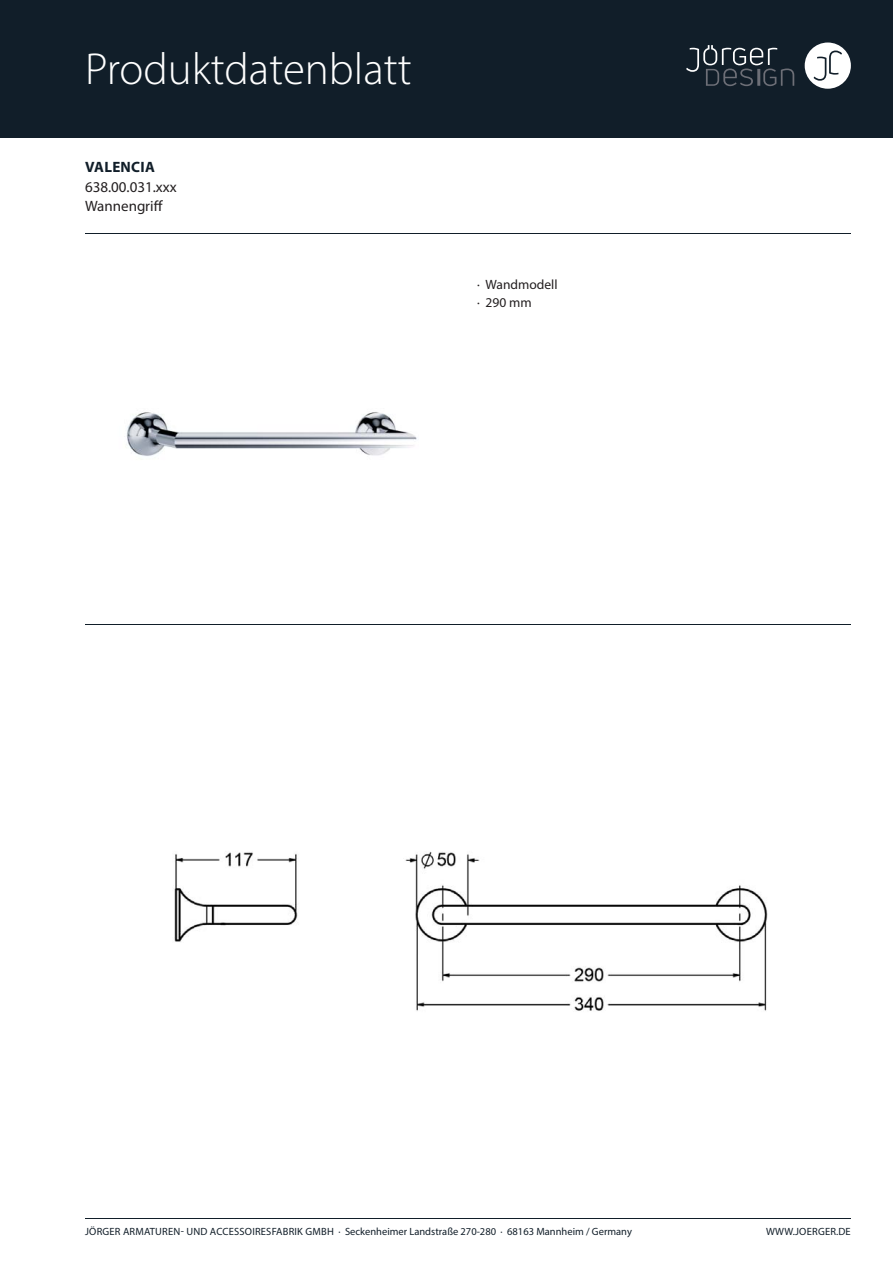
<style>
.page{position:relative;width:893px;height:1263px;background:#fff}
.page>*{position:absolute;margin:0;border:0;box-sizing:border-box;transform-origin:0 0}
.t1{font:300 45px "Myriad Pro";color:#fff}
.t2{font:15px "Myriad Pro";color:#231f20}
.t3{font:700 15px "Myriad Pro";letter-spacing:.02em;color:#111e29}
.t4{font:13.5px/18px "Myriad Pro";color:#231f20}
.t5{font:10.5px "Myriad Pro";letter-spacing:.005em;color:#111e29}
</style>
<div class="page">
<div style="left:0;top:0;width:893px;height:138px;background:#111e29"></div>
<div style="left:805px;top:43px;width:46px;height:46px;background:#fff;border-radius:50%"></div>
<svg style="left:814px;top:51px;width:28px;height:30px"></svg>
<svg style="left:686px;top:45px;width:108px;height:41px"></svg>
<hr style="left:85px;top:1218px;width:766px;height:1px;background:#111e29">
<hr style="left:85px;top:233px;width:766px;height:1px;background:#111e29">
<hr style="left:85px;top:624px;width:766px;height:1px;background:#111e29">
<img style="left:126px;top:412px;width:291px;height:44px">
<img style="left:174px;top:851px;width:594px;height:160px">
<h1 class="t1" style="left:85px;top:52px;width:328px">Produktdatenblatt</h1>
<h2 class="t3" style="left:85px;top:161px;width:71px">VALENCIA</h2>
<h2 class="t2" style="left:85px;top:200px;width:79px">Wannengriff</h2>
<h2 class="t2" style="left:85px;top:181px;width:93px">638.00.031.xxx</h2>
<p class="t4" style="left:477px;top:277px;width:82px">· Wandmodell · 290 mm</p>
<p class="t5" style="left:85px;top:1228px;width:548px">JÖRGER ARMATUREN- UND ACCESSOIRESFABRIK GMBH · Seckenheimer Landstraße 270-280 · 68163 Mannheim / Germany</p>
<p class="t5" style="left:766px;top:1228px;width:86px">WWW.JOERGER.DE</p>
</div>
